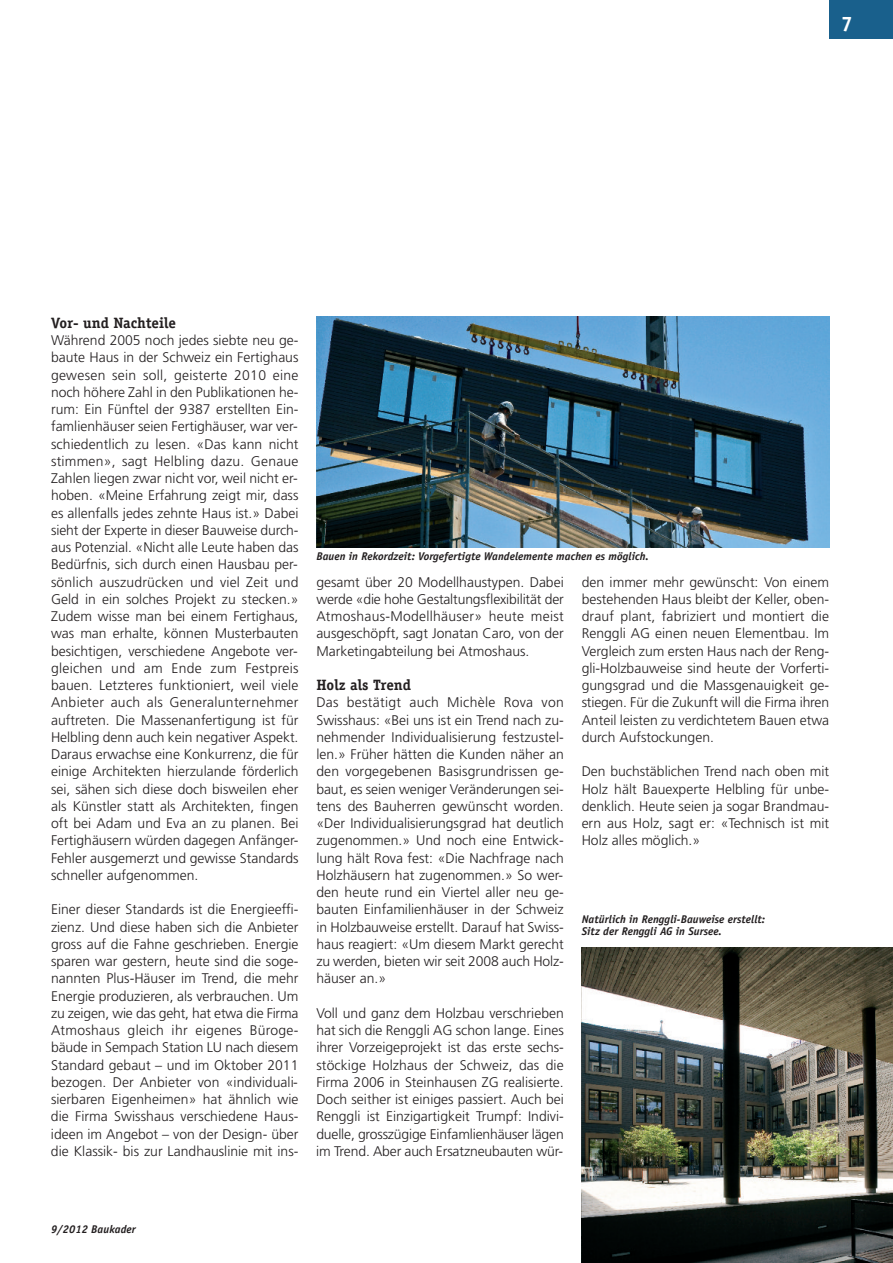
<style>
.page{position:relative;width:893px;height:1263px;background:#fff}
.page>*{position:absolute;margin:0;border:0;box-sizing:border-box;transform-origin:0 0}
.t1{font:700 21px "Officina Serif Std";color:#fff}
.t2{font:700 15px "Officina Serif Std";color:#231f20}
.t3{font:300 13.95px/17.2px "Frutiger LT Std";color:#231f20;text-align:justify}
.t4{font:italic 700 11.25px/12px "Officina Sans Std";letter-spacing:.005em;color:#231f20}
</style>
<div class="page">
<img style="left:582px;top:947px;width:311px;height:316px">
<div style="left:829px;top:0;width:64px;height:38px;background:#19608c"></div>
<img style="left:316px;top:316px;width:513px;height:231px">
<h1 class="t1" style="left:841px;top:16px;width:13px">7</h1>
<p class="t2" style="left:51px;top:317px;width:127px">Vor- und Nachteile</p>
<p class="t3" style="left:51px;top:333px;width:249px">Während 2005 noch jedes siebte neu ge&shy;baute Haus in der Schweiz ein Fertighaus gewesen sein soll, geisterte 2010 eine noch höhere Zahl in den Publikationen he&shy;rum: Ein Fünftel der 9387 erstellten Ein&shy;famlienhäuser seien Fertighäuser, war ver&shy;schiedentlich zu lesen. «Das kann nicht stimmen», sagt Helbling dazu. Genaue Zahlen liegen zwar nicht vor, weil nicht er&shy;hoben. «Meine Erfahrung zeigt mir, dass es allenfalls jedes zehnte Haus ist.» Dabei sieht der Experte in dieser Bauweise durch&shy;aus Potenzial. «Nicht alle Leute haben das Bedürfnis, sich durch einen Hausbau per&shy;sönlich auszudrücken und viel Zeit und Geld in ein solches Projekt zu stecken.» Zudem wisse man bei einem Fertighaus, was man erhalte, können Musterbauten besichtigen, verschiedene Angebote ver&shy;gleichen und am Ende zum Festpreis bauen. Letzteres funktioniert, weil viele Anbieter auch als Generalunternehmer auftreten. Die Massenanfertigung ist für Helbling denn auch kein negativer Aspekt.<br>Daraus erwachse eine Konkurrenz, die für einige Architekten hierzulande förderlich sei, sähen sich diese doch bisweilen eher als Künstler statt als Architekten, fingen oft bei Adam und Eva an zu planen. Bei Fertighäusern würden dagegen Anfänger-Fehler ausgemerzt und gewisse Standards schneller aufgenommen.</p>
<p class="t3" style="left:51px;top:902px;width:249px">Einer dieser Standards ist die Energieeffi&shy;zienz. Und diese haben sich die Anbieter gross auf die Fahne geschrieben. Energie sparen war gestern, heute sind die soge&shy;nannten Plus-Häuser im Trend, die mehr Energie produzieren, als verbrauchen. Um zu zeigen, wie das geht, hat etwa die Firma Atmoshaus gleich ihr eigenes Büroge&shy;bäude in Sempach Station LU nach diesem Standard gebaut – und im Oktober 2011 bezogen. Der Anbieter von «individuali&shy;sierbaren Eigenheimen» hat ähnlich wie die Firma Swisshaus verschiedene Haus&shy;ideen im Angebot – von der Design- über die Klassik- bis zur Landhauslinie mit ins-</p>
<p class="t4" style="left:316px;top:552px;width:334px">Bauen in Rekordzeit: Vorgefertigte Wandelemente machen es möglich.</p>
<p class="t3" style="left:316px;top:574px;width:249px">gesamt über 20 Modellhaustypen. Dabei werde «die hohe Gestaltungsflexibilität der Atmoshaus-Modellhäuser» heute meist ausgeschöpft, sagt Jonatan Caro, von der Marketingabteilung bei Atmoshaus.</p>
<p class="t2" style="left:316px;top:679px;width:96px">Holz als Trend</p>
<p class="t3" style="left:316px;top:695px;width:249px">Das bestätigt auch Michèle Rova von Swisshaus: «Bei uns ist ein Trend nach zu&shy;nehmender Individualisierung festzustel&shy;len.» Früher hätten die Kunden näher an den vorgegebenen Basisgrundrissen ge&shy;baut, es seien weniger Veränderungen sei&shy;tens des Bauherren gewünscht worden. «Der Individualisierungsgrad hat deutlich zugenommen.» Und noch eine Entwick&shy;lung hält Rova fest: «Die Nachfrage nach Holzhäusern hat zugenommen.» So wer&shy;den heute rund ein Viertel aller neu ge&shy;bauten Einfamilienhäuser in der Schweiz in Holzbauweise erstellt. Darauf hat Swiss&shy;haus reagiert: «Um diesem Markt gerecht zu werden, bieten wir seit 2008 auch Holz&shy;häuser an.»</p>
<p class="t3" style="left:316px;top:1005px;width:249px">Voll und ganz dem Holzbau verschrieben hat sich die Renggli AG schon lange. Eines ihrer Vorzeigeprojekt ist das erste sechs&shy;stöckige Holzhaus der Schweiz, das die Firma 2006 in Steinhausen ZG realisierte.<br>Doch seither ist einiges passiert. Auch bei Renggli ist Einzigartigkeit Trumpf: Indivi&shy;duelle, grosszügige Einfamlienhäuser lägen im Trend. Aber auch Ersatzneubauten wür-</p>
<p class="t3" style="left:582px;top:574px;width:249px">den immer mehr gewünscht: Von einem bestehenden Haus bleibt der Keller, oben&shy;drauf plant, fabriziert und montiert die Renggli AG einen neuen Elementbau. Im Vergleich zum ersten Haus nach der Reng&shy;gli-Holzbauweise sind heute der Vorferti&shy;gungsgrad und die Massgenauigkeit ge&shy;stiegen. Für die Zukunft will die Firma ihren Anteil leisten zu verdichtetem Bauen etwa durch Aufstockungen.</p>
<p class="t3" style="left:582px;top:764px;width:249px">Den buchstäblichen Trend nach oben mit Holz hält Bauexperte Helbling für unbe&shy;denklich. Heute seien ja sogar Brandmau&shy;ern aus Holz, sagt er: «Technisch ist mit Holz alles möglich.»</p>
<p class="t4" style="left:582px;top:914px;width:185px">Natürlich in Renggli-Bauweise erstellt:<br>Sitz der Renggli AG in Sursee.</p>
<p class="t4" style="left:51px;top:1224px;width:86px">9/2012 Baukader</p>
</div>
